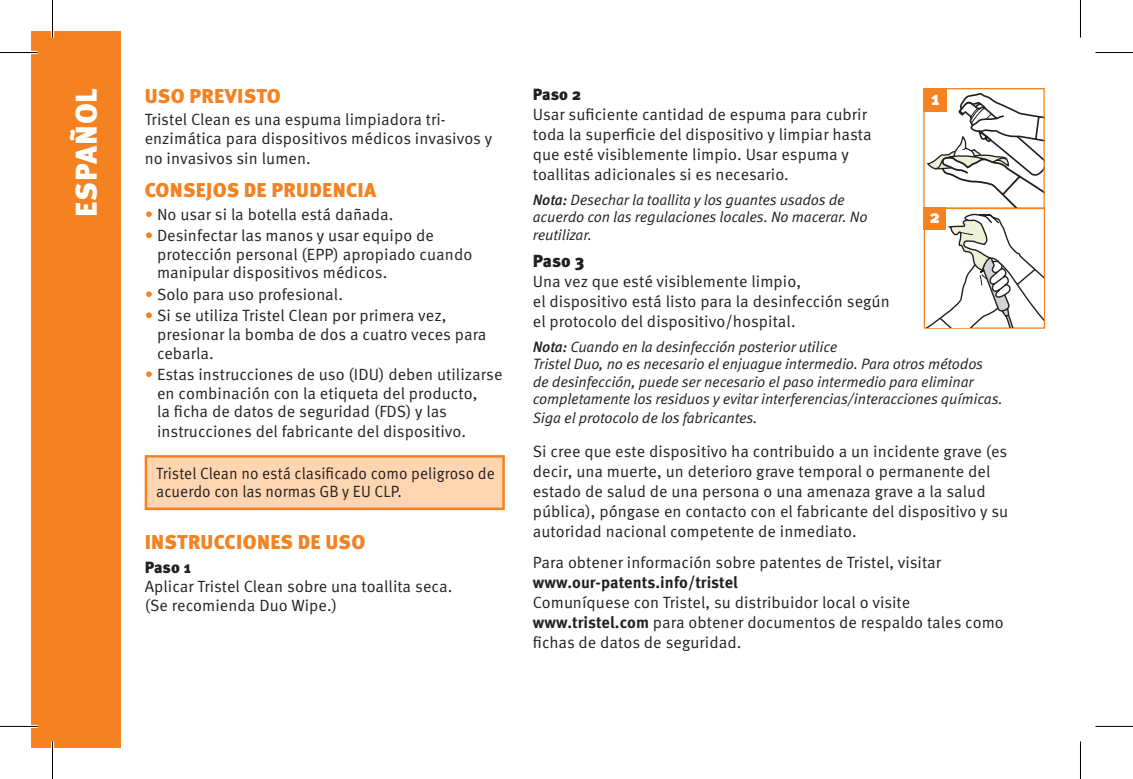
<style>
.page{position:relative;width:1133px;height:779px;background:#fff}
.page>*{position:absolute;margin:0;border:0;box-sizing:border-box;transform-origin:0 0}
.t1{font:900 30px "Meta Pro";letter-spacing:.025em;color:#fff}
.t2{font:900 20px "Meta Pro";letter-spacing:.015em;color:#f58220}
.t3{font:900 19.25px "Meta Pro";color:#fff}
.t4{font:900 18.25px "Meta Pro";color:#fff}
.t5{font:900 17.5px "Meta Pro";color:#231f20}
.t6{font:16.25px/20px "Meta Pro";letter-spacing:.005em;color:#231f20}
.t7{font:16.25px/17.5px "Meta Pro";letter-spacing:.005em;color:#231f20;scale:.95 1}
.t8{font:700 16.25px "Meta Pro";color:#231f20}
.t9{font:900 16.25px "Meta Pro";letter-spacing:-.005em;color:#231f20}
.t10{font:italic 15px/17.8px "Meta Pro";letter-spacing:-.01em;color:#231f20}
.s1{color:#f58220}
.s2{font-weight:500}
.s3{font-weight:700}
</style>
<div class="page">
<div style="left:31px;top:31px;width:90px;height:716px;background:#f58220"></div>
<div style="left:923px;top:207px;width:122px;height:121px;border:1px solid #f58220"></div>
<div style="left:923px;top:207px;width:23px;height:22px;background:#f58220"></div>
<svg style="left:924px;top:93px;width:120px;height:234px"></svg>
<div style="left:923px;top:88px;width:121px;height:121px;border:1px solid #f58220"></div>
<div style="left:923px;top:88px;width:24px;height:23px;background:#f58220"></div>
<div style="left:145px;top:455px;width:360px;height:55px;background:#fdd5b0;border:2px solid #f58220"></div>
<hr style="left:0;top:51px;width:38px;height:3px;background:#fff">
<hr style="left:0;top:724px;width:38px;height:3px;background:#fff">
<hr style="left:51px;top:0;width:3px;height:38px;background:#fff">
<hr style="left:51px;top:741px;width:3px;height:37px;background:#fff">
<hr style="left:0;top:52px;width:38px;height:1px;background:#000">
<hr style="left:1095px;top:52px;width:38px;height:1px;background:#000">
<hr style="left:0;top:725px;width:38px;height:1px;background:#000">
<hr style="left:1095px;top:725px;width:38px;height:1px;background:#000">
<hr style="left:52px;top:0;width:1px;height:38px;background:#000">
<hr style="left:52px;top:741px;width:1px;height:37px;background:#000">
<hr style="left:1080px;top:0;width:1px;height:38px;background:#000">
<hr style="left:1080px;top:741px;width:1px;height:37px;background:#000">
<h1 class="t1" style="left:68px;top:217px;width:130px;rotate:-90deg">ESPAÑOL</h1>
<p class="t2" style="left:145px;top:84px;width:138px">USO PREVISTO</p>
<p class="t3" style="left:931px;top:86px;width:10px">1</p>
<p class="t6" style="left:145px;top:110px;width:349px">Tristel Clean es una espuma limpiadora tri&shy;enzimática para dispositivos médicos invasivos y no invasivos sin lumen.</p>
<p class="t2" style="left:145px;top:178px;width:233px">CONSEJOS DE PRUDENCIA</p>
<p class="t6" style="left:145px;top:204px;width:250px"><span class="s1">•</span> No usar si la botella está dañada.</p>
<p class="t6" style="left:157px;top:226px;width:317px;line-height:18.8px;text-indent:-12px"><span class="s1">•</span> Desinfectar las manos y usar equipo de protección personal (EPP) apropiado cuando manipular dispositivos médicos.</p>
<p class="t6" style="left:145px;top:284px;width:200px"><span class="s1">•</span> Solo para uso profesional.</p>
<p class="t6" style="left:157px;top:306px;width:331px;line-height:18.8px;text-indent:-12px"><span class="s1">•</span> Si se utiliza Tristel Clean por primera vez, presionar la bomba de dos a cuatro veces para cebarla.</p>
<p class="t6" style="left:157px;top:364px;width:347px;line-height:19.2px;text-indent:-12px"><span class="s1">•</span> Estas instrucciones de uso (IDU) deben utilizarse en combinación con la etiqueta del producto,<br>la ficha de datos de seguridad (FDS) y las instrucciones del fabricante del dispositivo.</p>
<p class="t9" style="left:533px;top:84px;width:50px">Paso 2</p>
<p class="t6" style="left:533px;top:105px;width:340px">Usar suficiente cantidad de espuma para cubrir toda la superficie del dispositivo y limpiar hasta que esté visiblemente limpio. Usar espuma y toallitas adicionales si es necesario.</p>
<p class="t10" style="left:533px;top:192px;width:336px"><span class="s2">Nota:</span> Desechar la toallita y los guantes usados de acuerdo con las regulaciones locales. No macerar. No reutilizar.</p>
<p class="t5" style="left:533px;top:250px;width:53px">Paso 3</p>
<p class="t6" style="left:533px;top:271px;width:358px">Una vez que esté visiblemente limpio,<br>el dispositivo está listo para la desinfección según el protocolo del dispositivo/hospital.</p>
<p class="t10" style="left:533px;top:338px;width:471px"><span class="s2">Nota:</span> Cuando en la desinfección posterior utilice<br>Tristel Duo, no es necesario el enjuague intermedio. Para otros métodos de desinfección, puede ser necesario el paso intermedio para eliminar completamente los residuos y evitar interferencias/interacciones químicas.<br>Siga el protocolo de los fabricantes.</p>
<p class="t6" style="left:533px;top:441px;width:477px">Si cree que este dispositivo ha contribuido a un incidente grave (es decir, una muerte, un deterioro grave temporal o permanente del estado de salud de una persona o una amenaza grave a la salud pública), póngase en contacto con el fabricante del dispositivo y su autoridad nacional competente de inmediato.</p>
<p class="t6" style="left:533px;top:552px;width:410px">Para obtener información sobre patentes de Tristel, visitar</p>
<p class="t8" style="left:533px;top:569px;width:207px">www.our-patents.info/tristel</p>
<p class="t6" style="left:533px;top:592px;width:472px">Comuníquese con Tristel, su distribuidor local o visite <span class="s3">www.tristel.com</span> para obtener documentos de respaldo tales como fichas de datos de seguridad.</p>
<p class="t4" style="left:929px;top:206px;width:12px">2</p>
<p class="t7" style="left:156px;top:465px;width:358px">Tristel Clean no está clasificado como peligroso de acuerdo con las normas GB y EU CLP.</p>
<p class="t2" style="left:145px;top:529px;width:222px">INSTRUCCIONES DE USO</p>
<p class="t9" style="left:145px;top:557px;width:48px">Paso 1</p>
<p class="t6" style="left:145px;top:577px;width:309px;line-height:18.8px">Aplicar Tristel Clean sobre una toallita seca. (Se recomienda Duo Wipe.)</p>
</div>
